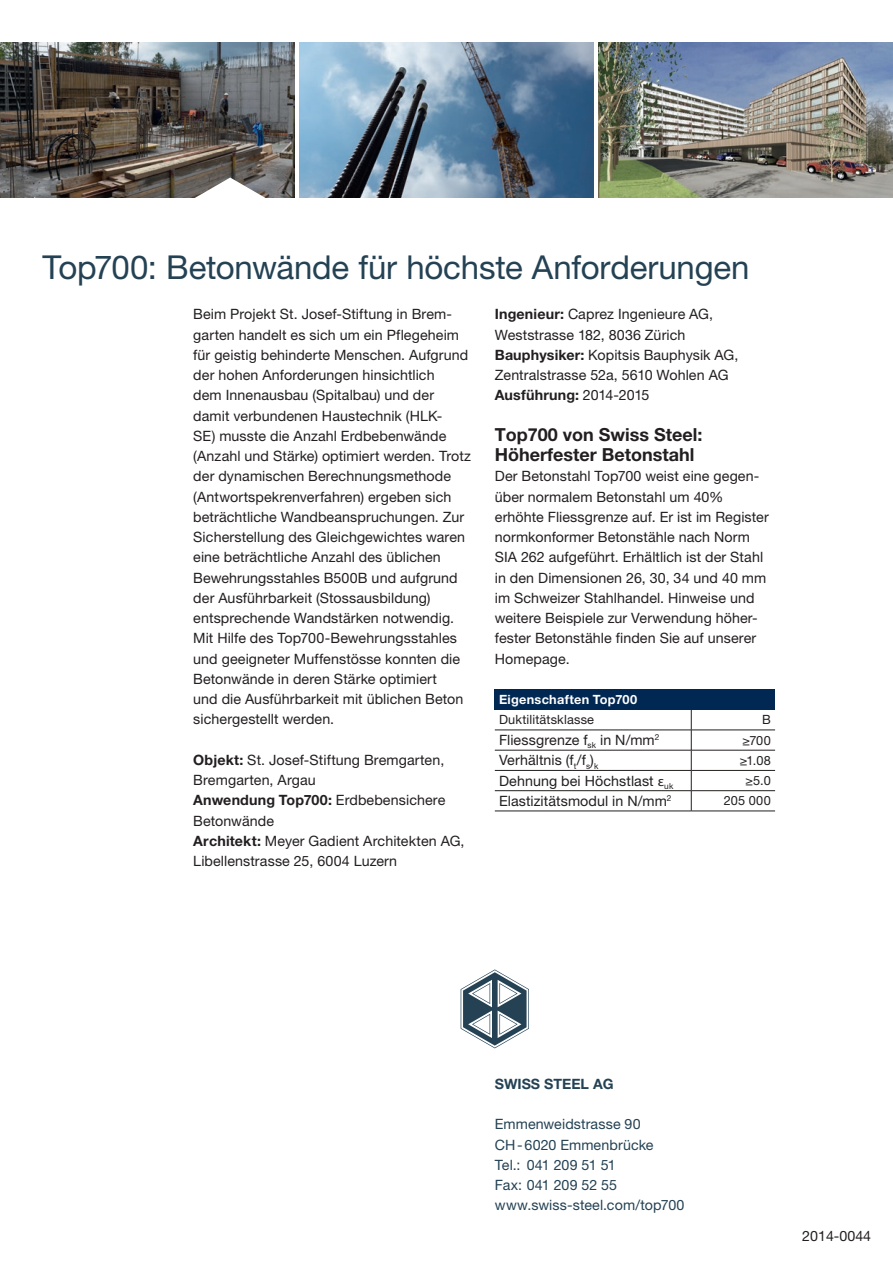
<style>
.page{position:relative;width:893px;height:1263px;background:#fff}
.page>*{position:absolute;margin:0;border:0;box-sizing:border-box;transform-origin:0 0}
.t1{font:33px "Helvetica Neue LT Pro";letter-spacing:-.005em;color:#244254}
.t2{font:700 18px/20.2px "Helvetica Neue LT Pro";color:#231f20}
.t3{font:14.25px/20.2px "Helvetica Neue LT Pro";letter-spacing:.005em;color:#231f20}
.t4{font:14.25px/20.2px "Helvetica Neue LT Pro";letter-spacing:.005em;color:#244254}
.t5{font:700 14.25px "Helvetica Neue LT Pro";color:#244254}
.t6{font:12.75px "Helvetica Neue LT Pro";letter-spacing:.015em;color:#231f20}
.t7{font:700 12.75px "Helvetica Neue LT Pro";letter-spacing:.02em;color:#fff}
.s1{font-weight:700}
.s2{font-family:"Myriad Pro"}
</style>
<div class="page">
<img style="left:0;top:43px;width:295px;height:155px">
<img style="left:598px;top:43px;width:295px;height:155px">
<img style="left:299px;top:43px;width:295px;height:155px">
<svg style="left:193px;top:178px;width:74px;height:20px"></svg>
<div style="left:495px;top:689px;width:280px;height:21px;background:#002853"></div>
<hr style="left:495px;top:730px;width:196px;height:1px;background:#231f20">
<hr style="left:691px;top:730px;width:84px;height:1px;background:#231f20">
<hr style="left:495px;top:750px;width:196px;height:1px;background:#231f20">
<hr style="left:691px;top:750px;width:84px;height:1px;background:#231f20">
<hr style="left:495px;top:770px;width:196px;height:1px;background:#231f20">
<hr style="left:691px;top:770px;width:84px;height:1px;background:#231f20">
<hr style="left:495px;top:790px;width:196px;height:1px;background:#231f20">
<hr style="left:691px;top:790px;width:84px;height:1px;background:#231f20">
<svg style="left:691px;top:710px;width:1px;height:101px"></svg>
<hr style="left:495px;top:811px;width:196px;height:1px;background:#231f20">
<hr style="left:691px;top:811px;width:84px;height:1px;background:#231f20">
<svg style="left:461px;top:969px;width:68px;height:79px"></svg>
<h1 class="t1" style="left:43px;top:247px;width:708px">Top700: Betonwände für höchste Anforderungen</h1>
<p class="t3" style="left:193px;top:304px;width:279px">Beim Projekt St. Josef-Stiftung in Brem&shy;garten handelt es sich um ein Pflegeheim für geistig behinderte Menschen. Aufgrund der hohen Anforderungen hinsichtlich<br>dem Innenausbau (Spitalbau) und der damit verbundenen Haustechnik (HLK-<br>SE) musste die Anzahl Erdbebenwände (Anzahl und Stärke) optimiert werden. Trotz der dynamischen Berechnungsmethode (Antwortspekrenverfahren) ergeben sich beträchtliche Wandbeanspruchungen. Zur Sicherstellung des Gleichgewichtes waren eine beträchtliche Anzahl des üblichen Bewehrungsstahles B500B und aufgrund der Ausführbarkeit (Stossausbildung) entsprechende Wandstärken notwendig.<br>Mit Hilfe des Top700-Bewehrungsstahles und geeigneter Muffenstösse konnten die Betonwände in deren Stärke optimiert<br>und die Ausführbarkeit mit üblichen Beton sichergestellt werden.</p>
<p class="t3" style="left:193px;top:749px;width:273px"><span class="s1">Objekt:</span> St. Josef-Stiftung Bremgarten,<br>Bremgarten, Argau<br><span class="s1">Anwendung Top700:</span> Erdbebensichere<br>Betonwände<br><span class="s1">Architekt:</span> Meyer Gadient Architekten AG,<br>Libellenstrasse 25, 6004 Luzern</p>
<p class="t3" style="left:495px;top:304px;width:245px"><span class="s1">Ingenieur:</span> Caprez Ingenieure AG,<br>Weststrasse 182, 8036 Zürich<br><span class="s1">Bauphysiker:</span> Kopitsis Bauphysik AG,<br>Zentralstrasse 52a, 5610 Wohlen AG<br><span class="s1">Ausführung:</span> 2014-2015</p>
<p class="t2" style="left:495px;top:424px;width:209px">Top700 von Swiss Steel:<br>Höherfester Betonstahl</p>
<p class="t3" style="left:495px;top:466px;width:275px">Der Betonstahl Top700 weist eine gegen&shy;über normalem Betonstahl um 40% erhöhte Fliessgrenze auf. Er ist im Register normkonformer Betonstähle nach Norm SIA 262 aufgeführt. Erhältlich ist der Stahl in den Dimensionen 26, 30, 34 und 40 mm im Schweizer Stahlhandel. Hinweise und weitere Beispiele zur Verwendung höher&shy;fester Betonstähle finden Sie auf unserer Homepage.</p>
<p class="t7" style="left:499px;top:692px;width:140px">Eigenschaften Top700</p>
<p class="t6" style="left:499px;top:712px;width:96px">Duktilitätsklasse</p>
<p class="t6" style="left:762px;top:712px;width:10px">B</p>
<p class="t3" style="left:499px;top:730px;width:162px">Fliessgrenze f<sub>sk</sub> in N/mm<sup>2</sup></p>
<p class="t6" style="left:742px;top:732px;width:30px">≥700</p>
<p class="t3" style="left:499px;top:750px;width:101px">Verhältnis (f<sub>t</sub>/f<sub>s</sub>)<sub>k</sub></p>
<p class="t6" style="left:740px;top:753px;width:32px">≥1.08</p>
<p class="t3" style="left:499px;top:770px;width:176px">Dehnung bei Höchstlast <span class="s2">ε</span><sub>uk</sub></p>
<p class="t6" style="left:745px;top:773px;width:27px">≥5.0</p>
<p class="t3" style="left:499px;top:790px;width:174px">Elastizitätsmodul in N/mm<sup>2</sup></p>
<p class="t6" style="left:724px;top:793px;width:48px">205 000</p>
<p class="t5" style="left:495px;top:1075px;width:120px">SWISS STEEL AG</p>
<p class="t4" style="left:495px;top:1114px;width:191px">Emmenweidstrasse 90<br>CH-6020 Emmenbrücke<br>Tel.: 041 209 51 51<br>Fax: 041 209 52 55 www.swiss-steel.com/top700</p>
<p class="t3" style="left:802px;top:1226px;width:70px">2014-0044</p>
</div>
